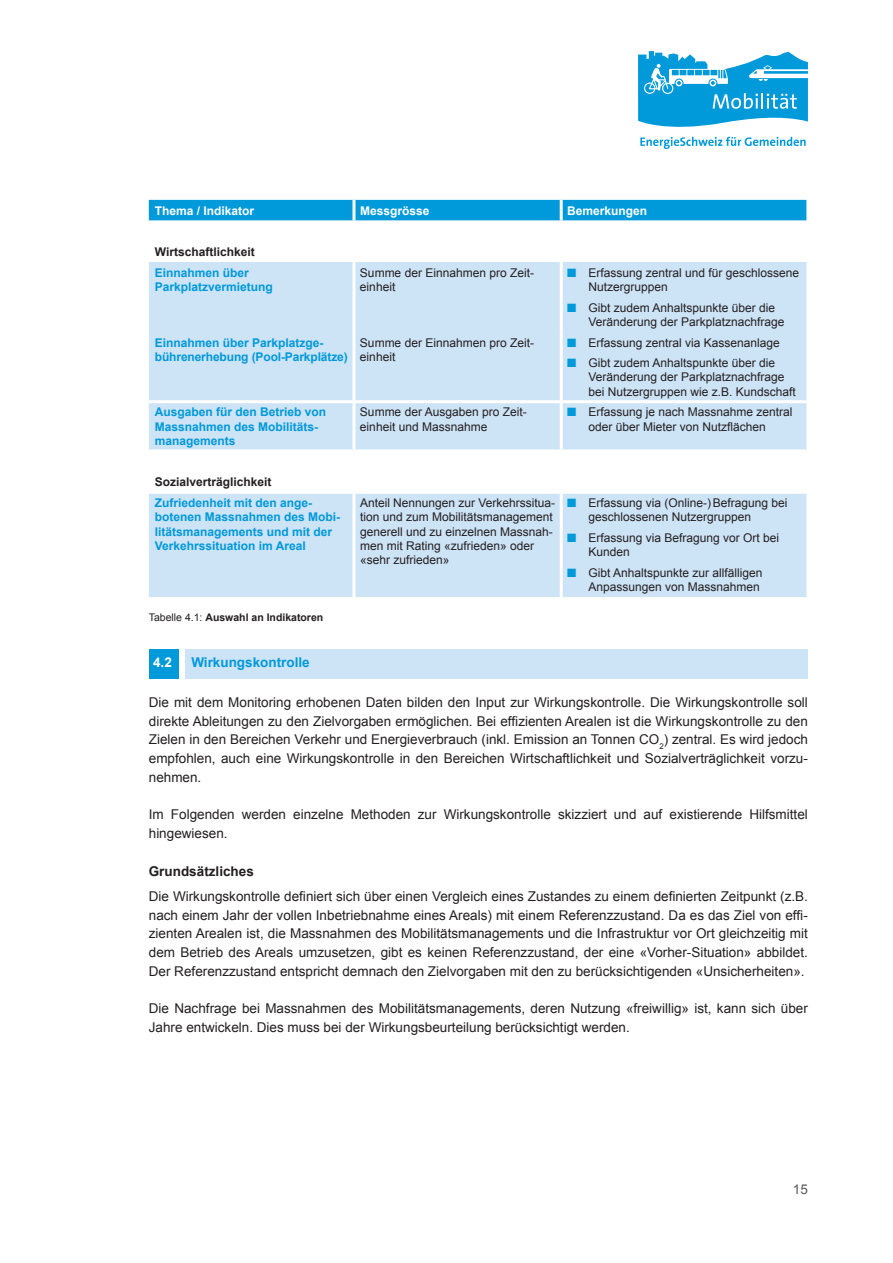
<style>
.page{position:relative;width:893px;height:1263px;background:#fff}
.page>*{position:absolute;margin:0;border:0;box-sizing:border-box;transform-origin:0 0}
.t1{font:13.5px/18.8px "Arial";color:#231f20;text-align:justify}
.t2{font:700 13.5px "Arial";color:#0099da}
.t3{font:700 13.5px "Arial";color:#231f20}
.t4{font:700 13.5px "Arial";color:#fff}
.t5{font:13.5px "Arial";color:#58595b}
.t6{font:12px/14.2px "Arial";color:#231f20}
.t7{font:700 12px/14.2px "Arial";color:#0099da}
.t8{font:700 12px "Arial";color:#231f20}
.t9{font:700 12px "Arial";color:#fff}
.t10{font:700 10.5px "Arial";color:#231f20}
.s1{color:#0099da}
.s2{font-weight:400}
</style>
<div class="page">
<svg style="left:638px;top:51px;width:170px;height:98px"></svg>
<div style="left:149px;top:649px;width:30px;height:29px;background:#0099da"></div>
<div style="left:186px;top:649px;width:622px;height:29px;background:#cde3f6"></div>
<div style="left:149px;top:200px;width:657px;height:21px;background:#0099da"></div>
<svg style="left:149px;top:262px;width:657px;height:335px;background:#d3e6f7"></svg>
<hr style="left:352px;top:262px;width:3px;height:70px;background:#fff">
<hr style="left:560px;top:262px;width:3px;height:70px;background:#fff">
<hr style="left:352px;top:332px;width:3px;height:68px;background:#fff">
<hr style="left:560px;top:332px;width:3px;height:68px;background:#fff">
<hr style="left:352px;top:403px;width:3px;height:46px;background:#fff">
<hr style="left:560px;top:403px;width:3px;height:46px;background:#fff">
<hr style="left:149px;top:491px;width:205px;height:3px;background:#fff">
<hr style="left:354px;top:491px;width:207px;height:3px;background:#fff">
<hr style="left:352px;top:494px;width:3px;height:103px;background:#fff">
<hr style="left:561px;top:491px;width:245px;height:3px;background:#fff">
<hr style="left:560px;top:494px;width:3px;height:103px;background:#fff">
<hr style="left:352px;top:200px;width:3px;height:21px;background:#fff">
<hr style="left:560px;top:200px;width:3px;height:21px;background:#fff">
<hr style="left:149px;top:400px;width:205px;height:3px;background:#fff">
<hr style="left:354px;top:400px;width:207px;height:3px;background:#fff">
<hr style="left:561px;top:400px;width:245px;height:3px;background:#fff">
<hr style="left:149px;top:449px;width:205px;height:3px;background:#fff">
<hr style="left:354px;top:449px;width:207px;height:3px;background:#fff">
<hr style="left:561px;top:449px;width:245px;height:3px;background:#fff">
<p class="t9" style="left:155px;top:202px;width:101px">Thema / Indikator</p>
<p class="t9" style="left:360px;top:202px;width:71px">Messgrösse</p>
<p class="t9" style="left:567px;top:202px;width:82px">Bemerkungen</p>
<p class="t8" style="left:155px;top:244px;width:101px">Wirtschaftlichkeit</p>
<p class="t7" style="left:155px;top:266px;width:120px">Einnahmen über<br>Parkplatzvermietung</p>
<p class="t6" style="left:360px;top:265px;width:176px">Summe der Einnahmen pro Zeit&shy;einheit</p>
<p class="t6" style="left:588px;top:265px;width:212px;text-indent:-21px"><span class="s1">■</span> Erfassung zentral und für geschlossene<br>Nutzergruppen</p>
<p class="t6" style="left:588px;top:300px;width:198px;text-indent:-21px"><span class="s1">■</span> Gibt zudem Anhaltspunkte über die<br>Veränderung der Parkplatznachfrage</p>
<p class="t7" style="left:155px;top:336px;width:194px">Einnahmen über Parkplatzge&shy;bührenerhebung (Pool-Parkplätze)</p>
<p class="t6" style="left:360px;top:335px;width:176px">Summe der Einnahmen pro Zeit&shy;einheit</p>
<p class="t6" style="left:567px;top:335px;width:214px"><span class="s1">■</span> Erfassung zentral via Kassenanlage</p>
<p class="t6" style="left:588px;top:356px;width:209px;text-indent:-21px"><span class="s1">■</span> Gibt zudem Anhaltspunkte über die<br>Veränderung der Parkplatznachfrage bei Nutzergruppen wie z.B. Kundschaft</p>
<p class="t7" style="left:155px;top:405px;width:173px">Ausgaben für den Betrieb von<br>Massnahmen des Mobilitäts&shy;managements</p>
<p class="t6" style="left:360px;top:405px;width:167px">Summe der Ausgaben pro Zeit&shy;einheit und Massnahme</p>
<p class="t6" style="left:567px;top:405px;width:227px;text-align:center"><span class="s1">■</span> Erfassung je nach Massnahme zentral oder über Mieter von Nutzflächen</p>
<p class="t8" style="left:155px;top:474px;width:118px">Sozialverträglichkeit</p>
<p class="t7" style="left:155px;top:496px;width:187px">Zufriedenheit mit den ange&shy;botenen Massnahmen des Mobi&shy;litätsmanagements und mit der<br>Verkehrssituation im Areal</p>
<p class="t6" style="left:360px;top:496px;width:197px">Anteil Nennungen zur Verkehrssitua&shy;tion und zum Mobilitätsmanagement generell und zu einzelnen Massnah&shy;men mit Rating «zufrieden» oder «sehr zufrieden»</p>
<p class="t6" style="left:588px;top:496px;width:200px;text-indent:-21px"><span class="s1">■</span> Erfassung via (Online-)Befragung bei geschlossenen Nutzergruppen</p>
<p class="t6" style="left:588px;top:531px;width:192px;text-indent:-21px"><span class="s1">■</span> Erfassung via Befragung vor Ort bei<br>Kunden</p>
<p class="t6" style="left:567px;top:565px;width:197px;text-align:right"><span class="s1">■</span> Gibt Anhaltspunkte zur allfälligen<br>Anpassungen von Massnahmen</p>
<p class="t10" style="left:149px;top:610px;width:176px"><span class="s2">Tabelle 4.1:</span> Auswahl an Indikatoren</p>
<p class="t4" style="left:153px;top:653px;width:20px">4.2</p>
<p class="t2" style="left:191px;top:653px;width:120px">Wirkungskontrolle</p>
<p class="t1" style="left:149px;top:693px;width:661px">Die mit dem Monitoring erhobenen Daten bilden den Input zur Wirkungskontrolle. Die Wirkungskontrolle soll direkte Ableitungen zu den Zielvorgaben ermöglichen. Bei effizienten Arealen ist die Wirkungskontrolle zu den Zielen in den Bereichen Verkehr und Energieverbrauch (inkl. Emission an Tonnen CO<sub>2</sub>) zentral. Es wird jedoch empfohlen, auch eine Wirkungskontrolle in den Bereichen Wirtschaftlichkeit und Sozialverträglichkeit vorzu&shy;nehmen.</p>
<p class="t1" style="left:149px;top:805px;width:661px">Im Folgenden werden einzelne Methoden zur Wirkungskontrolle skizziert und auf existierende Hilfsmittel hingewiesen.</p>
<p class="t3" style="left:149px;top:862px;width:107px">Grundsätzliches</p>
<p class="t1" style="left:149px;top:887px;width:661px">Die Wirkungskontrolle definiert sich über einen Vergleich eines Zustandes zu einem definierten Zeitpunkt (z.B. nach einem Jahr der vollen Inbetriebnahme eines Areals) mit einem Referenzzustand. Da es das Ziel von effi&shy;zienten Arealen ist, die Massnahmen des Mobilitätsmanagements und die Infrastruktur vor Ort gleichzeitig mit dem Betrieb des Areals umzusetzen, gibt es keinen Referenzzustand, der eine «Vorher-Situation» abbildet.<br>Der Referenzzustand entspricht demnach den Zielvorgaben mit den zu berücksichtigenden «Unsicherheiten».</p>
<p class="t1" style="left:149px;top:999px;width:661px">Die Nachfrage bei Massnahmen des Mobilitätsmanagements, deren Nutzung «freiwillig» ist, kann sich über<br>Jahre entwickeln. Dies muss bei der Wirkungsbeurteilung berücksichtigt werden.</p>
<p class="t5" style="left:793px;top:1180px;width:17px">15</p>
</div>
